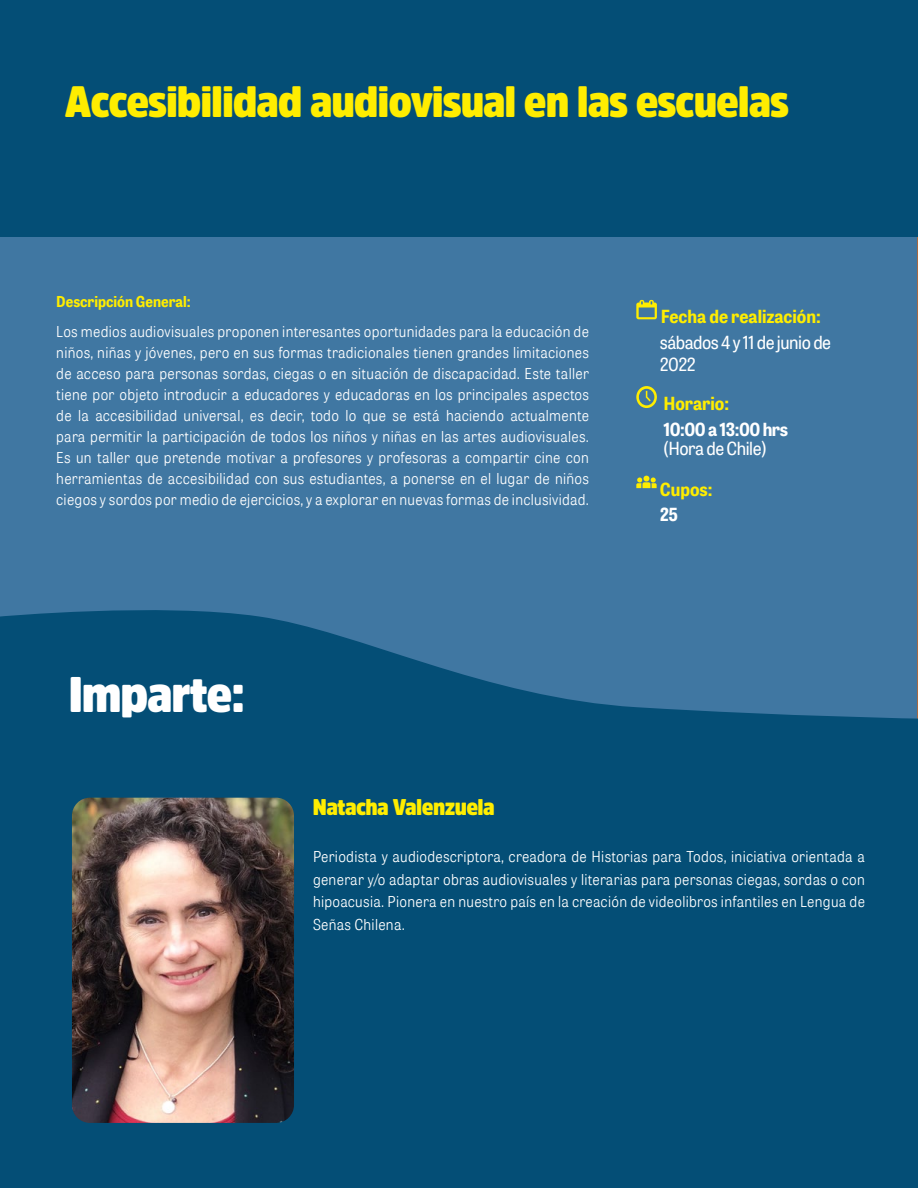
<style>
.page{position:relative;width:918px;height:1188px;background:#4077a2}
.page>*{position:absolute;margin:0;border:0;box-sizing:border-box;transform-origin:0 0}
.t1{font:900 49.5px "Amsi Pro Narw";letter-spacing:-.025em;color:#fff}
.t2{font:900 43.5px "Amsi Pro Narw";letter-spacing:-.025em;color:#ffed00}
.t3{font:900 22.5px "Amsi Pro Narw";letter-spacing:-.025em;color:#ffed00}
.t4{font:18px/21px "Tablet Gothic Narrow";letter-spacing:-.025em;color:#fff}
.t5{font:700 18px "Tablet Gothic Narrow";color:#ffed00}
.t6{font:700 18px "Tablet Gothic Narrow";letter-spacing:-.025em;color:#fff}
.t7{font:15px/21px "Tablet Gothic Narrow Lt";letter-spacing:.02em;color:#fff;text-align:justify}
.t8{font:700 15px "Tablet Gothic Narrow";color:#ffed00}
</style>
<div class="page">
<svg style="left:917px;top:237px;width:1px;height:365px"></svg>
<svg style="left:636px;top:386px;width:21px;height:22px"></svg>
<svg style="left:636px;top:300px;width:21px;height:19px"></svg>
<svg style="left:636px;top:476px;width:21px;height:12px"></svg>
<svg style="left:0;top:602px;width:918px;height:586px;background:#0b537b"></svg>
<img style="left:72px;top:798px;width:222px;height:325px">
<div style="left:0;top:0;width:918px;height:237px;background:#044e76"></div>
<h2 class="t2" style="left:65px;top:72px;width:726px">Accesibilidad audiovisual en las escuelas</h2>
<p class="t8" style="left:56px;top:291px;width:136px">Descripción General:</p>
<p class="t7" style="left:56px;top:320px;width:534px">Los medios audiovisuales proponen interesantes oportunidades para la educación de niños, niñas y jóvenes, pero en sus formas tradicionales tienen grandes limitaciones de acceso para personas sordas, ciegas o en situación de discapacidad. Este taller tiene por objeto introducir a educadores y educadoras en los principales aspectos de la accesibilidad universal, es decir, todo lo que se está haciendo actualmente para permitir la participación de todos los niños y niñas en las artes audiovisuales.<br>Es un taller que pretende motivar a profesores y profesoras a compartir cine con herramientas de accesibilidad con sus estudiantes, a ponerse en el lugar de niños ciegos y sordos por medio de ejercicios, y a explorar en nuevas formas de inclusividad.</p>
<h1 class="t1" style="left:68px;top:660px;width:178px">Imparte:</h1>
<h3 class="t3" style="left:313px;top:791px;width:183px">Natacha Valenzuela</h3>
<p class="t5" style="left:661px;top:304px;width:162px">Fecha de realización:</p>
<p class="t4" style="left:660px;top:332px;width:173px">sábados 4 y 11 de junio de<br>2022</p>
<p class="t5" style="left:663px;top:391px;width:67px">Horario:</p>
<p class="t6" style="left:663px;top:417px;width:126px">10:00 a 13:00 hrs</p>
<p class="t4" style="left:663px;top:438px;width:105px">(Hora de Chile)</p>
<p class="t5" style="left:660px;top:477px;width:54px">Cupos:</p>
<p class="t6" style="left:660px;top:502px;width:20px">25</p>
<p class="t7" style="left:313px;top:845px;width:554px;line-height:22.5px">Periodista y audiodescriptora, creadora de Historias para Todos, iniciativa orientada a generar y/o adaptar obras audiovisuales y literarias para personas ciegas, sordas o con hipoacusia. Pionera en nuestro país en la creación de videolibros infantiles en Lengua de Señas Chilena.</p>
</div>
